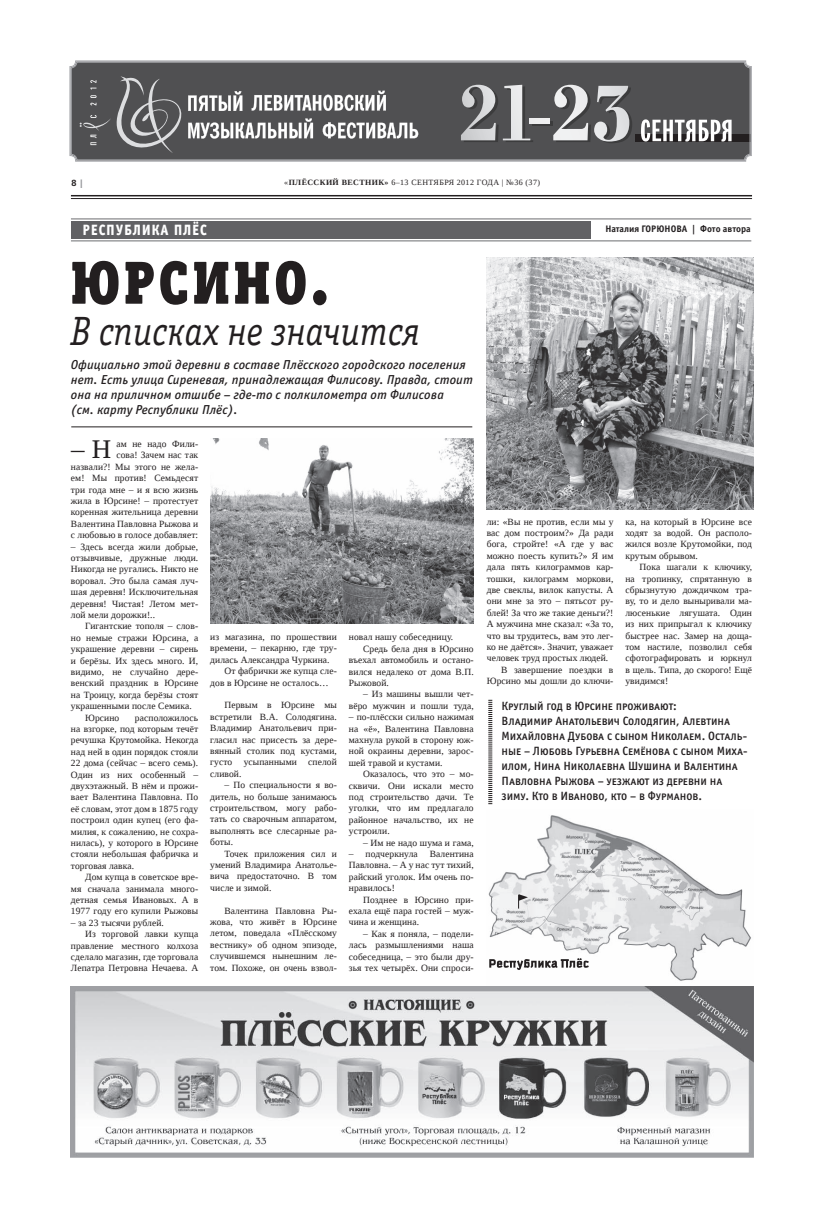
<style>
.page{position:relative;width:823px;height:1219px;background:#fff}
.page>*{position:absolute;margin:0;border:0;box-sizing:border-box;transform-origin:0 0}
.t1{font:61px "Officina Serif Black SCC";letter-spacing:.075em;color:#231f20;scale:.88 1}
.t2{font:italic 41px "Officina Serif Book C";color:#231f20;scale:.88 1}
.t3{font:26.9px "Liberation Serif";color:#231f20}
.t4{font:15px "Officina Sans Extra Bold OSC";letter-spacing:.09em;color:#fff;scale:.88 1}
.t5{font:italic 13px/15px "Officina Sans Medium C";color:#231f20}
.t6{font:12px/15px "Officina Sans Medium SCC";color:#231f20}
.t7{font:9.5px/11.4px "Liberation Serif";letter-spacing:.01em;color:#231f20;text-align:justify}
.t8{font:9.5px "Officina Sans Bold C";color:#231f20}
.t9{font:700 9px "Liberation Sans";color:#231f20}
.t10{font:8px "Liberation Serif";letter-spacing:.05em;color:#231f20}
.s1{color:#939598}
.s2{font-weight:700}
</style>
<div class="page">
<hr style="left:71px;top:195px;width:680px;height:1px;background:#231f20">
<hr style="left:71px;top:198px;width:680px;height:1px;background:#231f20">
<img style="left:488px;top:815px;width:263px;height:166px">
<svg style="left:489px;top:958px;width:99px;height:12px"></svg>
<svg style="left:518px;top:894px;width:9px;height:15px"></svg>
<div style="left:71px;top:221px;width:519px;height:18px;background:#616164"></div>
<hr style="left:71px;top:219px;width:679px;height:1px;background:#6c6d70">
<hr style="left:71px;top:241px;width:679px;height:1px;background:#6c6d70">
<svg style="left:69px;top:60px;width:682px;height:102px;background:#6b6b6d"></svg>
<div style="left:71px;top:62px;width:679px;height:98px;border:1px solid #a8a9ad;border-radius:6px"></div>
<hr style="left:71px;top:427px;width:401px;height:1px;background:#231f20">
<img style="left:486px;top:257px;width:266px;height:252px">
<img style="left:210px;top:439px;width:263px;height:184px">
<svg style="left:488px;top:700px;width:4px;height:104px"></svg>
<img style="left:71px;top:986px;width:681px;height:171px">
<p class="t9" style="left:72px;top:176px;width:12px">8 <span class="s1">|</span></p>
<p class="t10" style="left:284px;top:177px;width:257px">«<span class="s2">Плёсский вестник»</span> 6–13 сентября 2012 года | №36 (37)</p>
<h3 class="t4" style="left:83px;top:221px;width:138px">Республика Плёс</h3>
<p class="t8" style="left:605px;top:224px;width:146px">Наталия Горюн ова | Фото автора</p>
<h1 class="t1" style="left:71px;top:244px;width:294px">Юрсино.</h1>
<h2 class="t2" style="left:71px;top:309px;width:398px">В списках не значится</h2>
<h3 class="t5" style="left:71px;top:357px;width:403px">Официально этой деревни в составе Плёсского городского поселения нет. Есть улица Сиреневая, принадлежащая Филисову. Правда, стоит она на приличном отшибе – где-то с полкилометра от Филисова<br>(см. карту Республики Плёс).</h3>
<h3 class="t3" style="left:71px;top:432px;width:42px">– Н</h3>
<p class="t7" style="left:71px;top:438px;width:129px;text-align:right">ам не надо Фили-<br>сова! Зачем нас так<br>назвали?! Мы этого не жела&shy;ем! Мы против! Семьдесят три года мне – и я всю жизнь жила в Юрсине! – протестует коренная жительница деревни<br>Валентина Павловна Рыжова и с любовью в голосе добавляет:</p>
<p class="t7" style="left:71px;top:541px;width:129px">– Здесь всегда жили добрые, отзывчивые, дружные люди.<br>Никогда не ругались. Никто не воровал. Это была самая луч&shy;шая деревня! Исключительная деревня! Чистая! Летом мет&shy;лой мели дорожки!..</p>
<p class="t7" style="left:85px;top:620px;width:114px">Гигантские тополя – слов-</p>
<p class="t7" style="left:71px;top:632px;width:129px">но немые стражи Юрсина, а</p>
<p class="t7" style="left:71px;top:643px;width:129px">украшение деревни – сирень</p>
<p class="t7" style="left:71px;top:655px;width:129px">и берёзы. Их здесь много. И,</p>
<p class="t7" style="left:71px;top:666px;width:129px">видимо, не случайно дере-</p>
<p class="t7" style="left:71px;top:677px;width:129px">венский праздник в Юрсине</p>
<p class="t7" style="left:71px;top:689px;width:129px">на Троицу, когда берёзы стоят</p>
<p class="t7" style="left:71px;top:700px;width:122px">украшенными после Семика.</p>
<p class="t7" style="left:85px;top:712px;width:36px">Юрсино</p>
<p class="t7" style="left:71px;top:712px;width:129px;text-indent:64px">расположилось на взгорке, под которым течёт речушка Крутомойка. Некогда над ней в один порядок стояли 22 дома (сейчас – всего семь).<br>Один из них особенный – двухэтажный. В нём и прожи&shy;вает Валентина Павловна. По её словам, этот дом в 1875 году построил один купец (его фа&shy;милия, к сожалению, не сохра&shy;нилась), у которого в Юрсине стояли небольшая фабричка и торговая лавка.</p>
<p class="t7" style="left:71px;top:871px;width:129px;text-indent:14px">Дом купца в советское вре&shy;мя сначала занимала много&shy;детная семья Ивановых. А в 1977 году его купили Рыжовы</p>
<p class="t7" style="left:71px;top:917px;width:94px">– за 23 тысячи рублей.</p>
<p class="t7" style="left:85px;top:928px;width:115px">Из торговой лавки купца</p>
<p class="t7" style="left:71px;top:940px;width:129px">правление местного колхоза</p>
<p class="t7" style="left:71px;top:951px;width:129px">сделало магазин, где торговала</p>
<p class="t7" style="left:71px;top:962px;width:129px">Лепатра Петровна Нечаева. А</p>
<p class="t7" style="left:210px;top:631px;width:128px">из магазина, по прошествии</p>
<p class="t7" style="left:210px;top:642px;width:128px">времени, – пекарню, где тру-</p>
<p class="t7" style="left:210px;top:654px;width:121px">дилась Александра Чуркина.</p>
<p class="t7" style="left:224px;top:665px;width:114px">От фабрички же купца сле-</p>
<p class="t7" style="left:210px;top:677px;width:120px">дов в Юрсине не осталось…</p>
<p class="t7" style="left:210px;top:699px;width:128px;text-indent:14px">Первым в Юрсине мы встретили В.А. Солодягина.<br>Владимир Анатольевич при&shy;гласил нас присесть за дере&shy;вянный столик под кустами, густо усыпанными спелой сливой.</p>
<p class="t7" style="left:210px;top:779px;width:128px;text-indent:14px">– По специальности я во&shy;дитель, но больше занимаюсь строительством, могу рабо&shy;тать со сварочным аппаратом, выполнять все слесарные ра&shy;боты.</p>
<p class="t7" style="left:210px;top:848px;width:128px;text-indent:14px">Точек приложения сил и умений Владимира Анатолье&shy;вича предостаточно. В том числе и зимой.</p>
<p class="t7" style="left:210px;top:905px;width:128px;text-indent:14px">Валентина Павловна Ры&shy;жова, что живёт в Юрсине летом, поведала «Плёсскому вестнику» об одном эпизоде, случившемся нынешним ле&shy;том. Похоже, он очень взвол-</p>
<p class="t7" style="left:349px;top:631px;width:106px">новал нашу собеседницу.</p>
<p class="t7" style="left:363px;top:643px;width:112px">Средь бела дня в Юрсино</p>
<p class="t7" style="left:349px;top:654px;width:126px">въехал автомобиль и остано-</p>
<p class="t7" style="left:349px;top:666px;width:126px">вился недалеко от дома В.П.</p>
<p class="t7" style="left:349px;top:677px;width:42px">Рыжовой.</p>
<p class="t7" style="left:349px;top:688px;width:126px;text-align:right">– Из машины вышли чет&shy;вёро мужчин и пошли туда,</p>
<p class="t7" style="left:349px;top:711px;width:126px">– по-плёсски сильно нажимая на «ё», Валентина Павловна махнула рукой в сторону юж&shy;ной окраины деревни, зарос&shy;шей травой и кустами.</p>
<p class="t7" style="left:349px;top:768px;width:126px;text-indent:14px">Оказалось, что это – мо&shy;сквичи. Они искали место под строительство дачи. Те уголки, что им предлагало районное начальство, их не устроили.</p>
<p class="t7" style="left:363px;top:837px;width:112px">– Им не надо шума и гама,</p>
<p class="t7" style="left:349px;top:848px;width:70px">– подчеркнула</p>
<p class="t7" style="left:349px;top:848px;width:126px;text-indent:81px">Валентина Павловна. – А у нас тут тихий, райский уголок. Им очень по&shy;нравилось!</p>
<p class="t7" style="left:349px;top:894px;width:126px;text-indent:14px">Позднее в Юрсино при&shy;ехала ещё пара гостей – муж&shy;чина и женщина.</p>
<p class="t7" style="left:349px;top:928px;width:126px;text-indent:14px">– Как я поняла, – подели&shy;лась размышлениями наша собеседница, – это были дру&shy;зья тех четырёх. Они спроси-</p>
<p class="t7" style="left:486px;top:516px;width:128px">ли: «Вы не против, если мы у</p>
<p class="t7" style="left:486px;top:527px;width:128px">вас дом построим?» Да ради</p>
<p class="t7" style="left:486px;top:539px;width:128px">бога, стройте! «А где у вас</p>
<p class="t7" style="left:486px;top:550px;width:128px">можно поесть купить?» Я им</p>
<p class="t7" style="left:486px;top:561px;width:128px">дала пять килограммов кар-</p>
<p class="t7" style="left:486px;top:573px;width:128px">тошки, килограмм моркови,</p>
<p class="t7" style="left:486px;top:584px;width:128px">две свеклы, вилок капусты. А</p>
<p class="t7" style="left:486px;top:596px;width:128px">они мне за это – пятьсот ру-</p>
<p class="t7" style="left:486px;top:607px;width:128px">блей! За что же такие деньги?!</p>
<p class="t7" style="left:486px;top:618px;width:128px">А мужчина мне сказал: «За то,</p>
<p class="t7" style="left:486px;top:630px;width:128px">что вы трудитесь, вам это лег-</p>
<p class="t7" style="left:486px;top:641px;width:128px">ко не даётся». Значит, уважает</p>
<p class="t7" style="left:486px;top:653px;width:123px">человек труд простых людей.</p>
<p class="t7" style="left:500px;top:664px;width:114px">В завершение поездки в</p>
<p class="t7" style="left:486px;top:675px;width:128px">Юрсино мы дошли до ключи-</p>
<p class="t7" style="left:625px;top:516px;width:128px">ка, на который в Юрсине все ходят за водой. Он располо&shy;жился возле Крутомойки, под крутым обрывом.</p>
<p class="t7" style="left:625px;top:561px;width:128px;text-indent:14px">Пока шагали к ключику, на тропинку, спрятанную в сбрызнутую дождичком тра&shy;ву, то и дело выныривали ма&shy;люсенькие лягушата. Один из них припрыгал к ключику быстрее нас. Замер на доща&shy;том настиле, позволил себя сфотографировать и юркнул в щель. Типа, до скорого! Ещё увидимся!</p>
<p class="t6" style="left:501px;top:698px;width:247px">Круглый год в Юрсине проживают:<br>Владимир Анатольевич Солодягин, Алевтина Михайловна Дубова с сыном Николаем. Осталь&shy;ные – Любовь Гурьевна Семёнова с сыном Миха&shy;илом, Нина Николаевна Шушина и Валентина Павловна Рыжова – уезжают из деревни на зиму. Кто в Иваново, кто – в Фурманов.</p>
</div>
